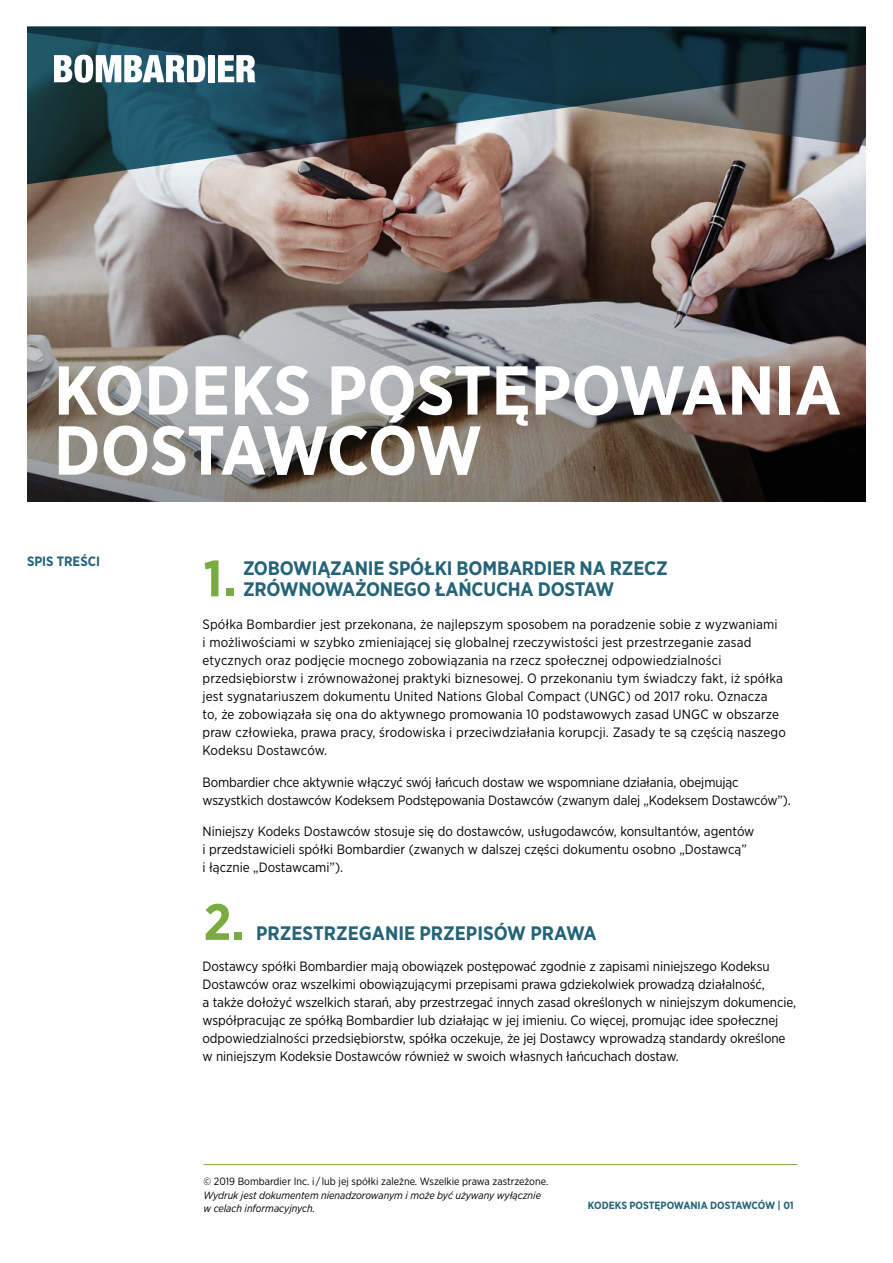
<style>
.page{position:relative;width:893px;height:1263px;background:#fff}
.page>*{position:absolute;margin:0;border:0;box-sizing:border-box;transform-origin:0 0}
.t1{font:700 69px/60px "Gotham Narrow";letter-spacing:-.005em;color:#fff}
.t2{font:700 51px "Gotham Narrow";color:#7aab41}
.t3{font:700 19.5px/21px "Gotham Narrow";letter-spacing:-.01em;color:#256478}
.t4{font:13.5px/18px "Gotham Narrow";letter-spacing:-.005em;color:#000}
.t5{font:700 13.5px "Gotham Narrow";color:#256478}
.t6{font:italic 10.5px/13.5px "Gotham Narrow";color:#000}
.t7{font:10.5px "Gotham Narrow";color:#000}
.t8{font:700 10.5px "Gotham Narrow";letter-spacing:-.005em;color:#256478}
</style>
<div class="page">
<hr style="left:203px;top:1164px;width:594px;height:1px;background:#7aab41">
<img style="left:27px;top:184px;width:839px;height:318px">
<svg style="left:27px;top:26px;width:839px;height:158px;background:#435358"></svg>
<svg style="left:54px;top:55px;width:151px;height:28px"></svg>
<div style="left:208px;top:55px;width:7px;height:27px;background:#fff"></div>
<svg style="left:218px;top:55px;width:38px;height:27px"></svg>
<h1 class="t1" style="left:54px;top:360px;width:789px">KODEKS POSTĘPOWANIA<br>DOSTAWCÓW</h1>
<p class="t5" style="left:27px;top:553px;width:75px">SPIS TREŚCI</p>
<h2 class="t2" style="left:203px;top:546px;width:34px">1.</h2>
<h3 class="t3" style="left:243px;top:558px;width:426px">ZOBOWIĄZANIE SPÓŁKI BOMBARDIER NA RZECZ<br>ZRÓWNOWAŻONEGO ŁAŃCUCHA DOSTAW</h3>
<p class="t4" style="left:202px;top:615px;width:585px">Spółka Bombardier jest przekonana, że najlepszym sposobem na poradzenie sobie z wyzwaniami<br>i możliwościami w szybko zmieniającej się globalnej rzeczywistości jest przestrzeganie zasad etycznych oraz podjęcie mocnego zobowiązania na rzecz społecznej odpowiedzialności przedsiębiorstw i zrównoważonej praktyki biznesowej. O przekonaniu tym świadczy fakt, iż spółka jest sygnatariuszem dokumentu United Nations Global Compact (UNGC) od 2017 roku. Oznacza to, że zobowiązała się ona do aktywnego promowania 10 podstawowych zasad UNGC w obszarze praw człowieka, prawa pracy, środowiska i przeciwdziałania korupcji. Zasady te są częścią naszego Kodeksu Dostawców.</p>
<p class="t4" style="left:202px;top:772px;width:590px">Bombardier chce aktywnie włączyć swój łańcuch dostaw we wspomniane działania, obejmując wszystkich dostawców Kodeksem Podstępowania Dostawców (zwanym dalej „Kodeksem Dostawców”).</p>
<p class="t4" style="left:202px;top:822px;width:553px">Niniejszy Kodeks Dostawców stosuje się do dostawców, usługodawców, konsultantów, agentów i przedstawicieli spółki Bombardier (zwanych w dalszej części dokumentu osobno „Dostawcą”<br>i łącznie „Dostawcami”).</p>
<h2 class="t2" style="left:203px;top:889px;width:43px">2.</h2>
<h3 class="t3" style="left:256px;top:922px;width:342px">PRZESTRZEGANIE PRZEPISÓW PRAWA</h3>
<p class="t4" style="left:202px;top:957px;width:595px">Dostawcy spółki Bombardier mają obowiązek postępować zgodnie z zapisami niniejszego Kodeksu Dostawców oraz wszelkimi obowiązującymi przepisami prawa gdziekolwiek prowadzą działalność,<br>a także dołożyć wszelkich starań, aby przestrzegać innych zasad określonych w niniejszym dokumencie, współpracując ze spółką Bombardier lub działając w jej imieniu. Co więcej, promując idee społecznej odpowiedzialności przedsiębiorstw, spółka oczekuje, że jej Dostawcy wprowadzą standardy określone w niniejszym Kodeksie Dostawców również w swoich własnych łańcuchach dostaw.</p>
<p class="t7" style="left:203px;top:1175px;width:346px">© 2019 Bombardier Inc. i / lub jej spółki zależne. Wszelkie prawa zastrzeżone.</p>
<p class="t6" style="left:203px;top:1188px;width:339px">Wydruk jest dokumentem nienadzorowanym i może być używany wyłącznie w celach informacyjnych.</p>
<p class="t8" style="left:588px;top:1199px;width:207px">KODEKS POSTĘPOWANIA DOSTAWCÓW | 01</p>
</div>
